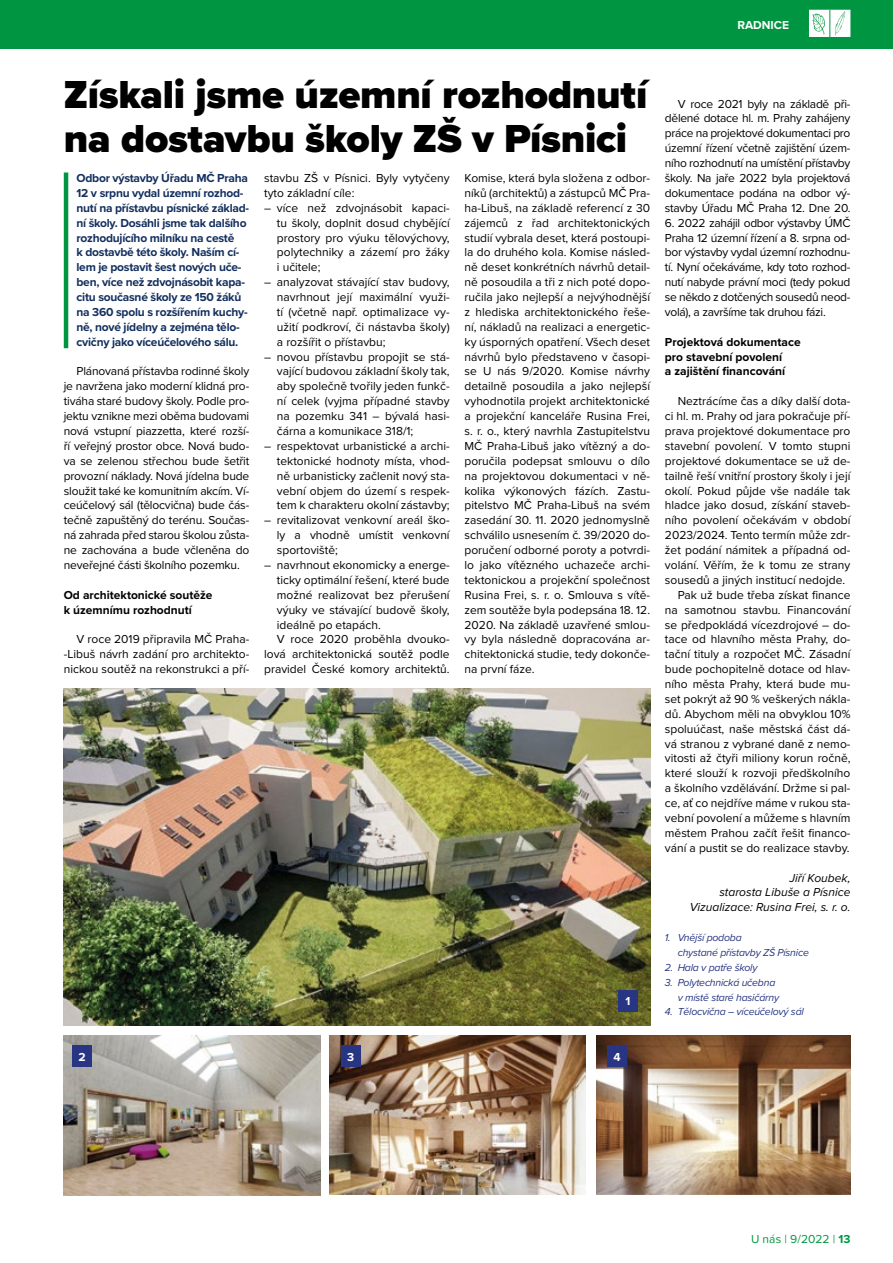
<style>
.page{position:relative;width:893px;height:1263px;background:#fff}
.page>*{position:absolute;margin:0;border:0;box-sizing:border-box;transform-origin:0 0}
.nadpis-01{font:900 40.5px/44.7px "Proxima Nova";letter-spacing:-.005em;color:#000}
.text{font:12px/14.9px "Proxima Nova";color:#000;text-align:justify}
.perex{font:700 12px/14.9px "Proxima Nova";letter-spacing:-.02em;color:#132f5e}
.nadpis-02{font:700 12px/14.9px "Proxima Nova";color:#000}
.podpis{font:italic 12px/14.9px "Proxima Nova";color:#000;text-align:right}
.t1{font:12px "Proxima Nova";letter-spacing:.005em;color:#009641}
.text-2{font:700 12px "Proxima Nova";color:#fff}
.popisek{font:italic 10.5px/14.9px "Proxima Nova";letter-spacing:-.02em;color:#283583}
.s1{font-weight:700}
</style>
<div class="page">
<div style="left:0;top:0;width:893px;height:48px;background:#009641"></div>
<svg style="left:809px;top:9px;width:41px;height:28px"></svg>
<hr style="left:64px;top:172px;width:4px;height:176px;background:#009641">
<img style="left:64px;top:1036px;width:256px;height:159px">
<img style="left:330px;top:1036px;width:255px;height:158px">
<img style="left:596px;top:1036px;width:254px;height:158px">
<img style="left:64px;top:688px;width:586px;height:337px">
<div style="left:618px;top:990px;width:20px;height:21px;background:#283583"></div>
<div style="left:72px;top:1045px;width:20px;height:21px;background:#283583"></div>
<div style="left:341px;top:1045px;width:20px;height:21px;background:#283583"></div>
<div style="left:607px;top:1045px;width:20px;height:21px;background:#283583"></div>
<p class="text-2" style="left:737px;top:16px;width:53px">RADNICE</p>
<p class="nadpis-01" style="left:64px;top:71px;width:585px">Získali jsme územní rozhodnutí na dostavbu školy ZŠ v Písnici</p>
<p class="perex" style="left:77px;top:170px;width:174px">Odbor výstavby Úřadu MČ Praha<br>12 v srpnu vydal územní rozhod&shy;nutí na přístavbu písnické základ&shy;ní školy. Dosáhli jsme tak dalšího rozhodujícího milníku na cestě<br>k dostavbě této školy. Naším cí&shy;lem je postavit šest nových uče&shy;ben, více než zdvojnásobit kapa&shy;citu současné školy ze 150 žáků na 360 spolu s rozšířením kuchy&shy;ně, nové jídelny a zejména tělo&shy;cvičny jako víceúčelového sálu.</p>
<p class="text" style="left:64px;top:363px;width:187px;text-indent:13px">Plánovaná přístavba rodinné školy je navržena jako moderní klidná pro&shy;tiváha staré budovy školy. Podle pro&shy;jektu vznikne mezi oběma budovami nová vstupní piazzetta, které rozší&shy;ří veřejný prostor obce. Nová budo&shy;va se zelenou střechou bude šetřit provozní náklady. Nová jídelna bude sloužit také ke komunitním akcím. Ví&shy;ceúčelový sál (tělocvična) bude čás&shy;tečně zapuštěný do terénu. Součas&shy;ná zahrada před starou školou zůsta&shy;ne zachována a bude včleněna do neveřejné části školního pozemku.</p>
<p class="nadpis-02" style="left:64px;top:587px;width:150px">Od architektonické soutěže k územnímu rozhodnutí</p>
<p class="text" style="left:64px;top:631px;width:187px;text-indent:13px">V roce 2019 připravila MČ Praha--Libuš návrh zadání pro architekto&shy;nickou soutěž na rekonstrukci a pří-</p>
<p class="text" style="left:264px;top:170px;width:187px">stavbu ZŠ v Písnici. Byly vytyčeny tyto základní cíle:</p>
<p class="text" style="left:277px;top:200px;width:174px;text-indent:-13px">– více než zdvojnásobit kapaci&shy;tu školy, doplnit dosud chybějící prostory pro výuku tělovýchovy, polytechniky a zázemí pro žáky i učitele;</p>
<p class="text" style="left:277px;top:274px;width:174px;text-indent:-13px">– analyzovat stávající stav budovy, navrhnout její maximální využi&shy;tí (včetně např. optimalizace vy&shy;užití podkroví, či nástavba školy) a rozšířit o přístavbu;</p>
<p class="text" style="left:277px;top:349px;width:174px;text-indent:-13px">– novou přístavbu propojit se stá&shy;vající budovou základní školy tak, aby společně tvořily jeden funkč&shy;ní celek (vyjma případné stavby na pozemku 341 – bývalá hasi&shy;čárna a komunikace 318/1;</p>
<p class="text" style="left:277px;top:438px;width:174px;text-indent:-13px">– respektovat urbanistické a archi&shy;tektonické hodnoty místa, vhod&shy;ně urbanisticky začlenit nový sta&shy;vební objem do území s respek&shy;tem k charakteru okolní zástavby;</p>
<p class="text" style="left:277px;top:512px;width:174px;text-indent:-13px">– revitalizovat venkovní areál ško&shy;ly a vhodně umístit venkovní sportoviště;</p>
<p class="text" style="left:277px;top:557px;width:174px;text-indent:-13px">– navrhnout ekonomicky a energe&shy;ticky optimální řešení, které bude možné realizovat bez přerušení výuky ve stávající budově školy, ideálně po etapách.</p>
<p class="text" style="left:264px;top:631px;width:187px;text-indent:13px">V roce 2020 proběhla dvouko&shy;lová architektonická soutěž podle pravidel České komory architektů.</p>
<p class="text" style="left:465px;top:170px;width:187px">Komise, která byla složena z odbor&shy;níků (architektů) a zástupců MČ Pra&shy;ha-Libuš, na základě referencí z 30 zájemců z řad architektonických studií vybrala deset, která postoupi&shy;la do druhého kola. Komise násled&shy;ně deset konkrétních návrhů detail&shy;ně posoudila a tři z nich poté dopo&shy;ručila jako nejlepší a nejvýhodnější z hlediska architektonického řeše&shy;ní, nákladů na realizaci a energetic&shy;ky úsporných opatření. Všech deset návrhů bylo představeno v časopi&shy;se U nás 9/2020. Komise návrhy detailně posoudila a jako nejlepší vyhodnotila projekt architektonické a projekční kanceláře Rusina Frei, s. r. o., který navrhla Zastupitelstvu MČ Praha-Libuš jako vítězný a do&shy;poručila podepsat smlouvu o dílo na projektovou dokumentaci v ně&shy;kolika výkonových fázích. Zastu&shy;pitelstvo MČ Praha-Libuš na svém zasedání 30. 11. 2020 jednomyslně schválilo usnesením č. 39/2020 do&shy;poručení odborné poroty a potvrdi&shy;lo jako vítězného uchazeče archi&shy;tektonickou a projekční společnost Rusina Frei, s. r. o. Smlouva s vítě&shy;zem soutěže byla podepsána 18. 12.<br>2020. Na základě uzavřené smlou&shy;vy byla následně dopracována ar&shy;chitektonická studie, tedy dokonče&shy;na první fáze.</p>
<p class="text-2" style="left:626px;top:992px;width:6px">1</p>
<p class="text" style="left:665px;top:96px;width:187px;text-indent:13px">V roce 2021 byly na základě při&shy;dělené dotace hl. m. Prahy zahájeny práce na projektové dokumentaci pro územní řízení včetně zajištění územ&shy;ního rozhodnutí na umístění přístavby školy. Na jaře 2022 byla projektová dokumentace podána na odbor vý&shy;stavby Úřadu MČ Praha 12. Dne 20.</p>
<p class="text" style="left:665px;top:215px;width:187px">6. 2022 zahájil odbor výstavby ÚMČ Praha 12 územní řízení a 8. srpna od&shy;bor výstavby vydal územní rozhodnu&shy;tí. Nyní očekáváme, kdy toto rozhod&shy;nutí nabyde právní moci (tedy pokud se někdo z dotčených sousedů neod&shy;volá), a završíme tak druhou fázi.</p>
<p class="nadpis-02" style="left:665px;top:334px;width:137px">Projektová dokumentace pro stavební povolení<br>a zajištění financování</p>
<p class="text" style="left:665px;top:393px;width:187px;text-indent:13px">Neztrácíme čas a díky další dota&shy;ci hl. m. Prahy od jara pokračuje pří&shy;prava projektové dokumentace pro stavební povolení. V tomto stupni projektové dokumentace se už de&shy;tailně řeší vnitřní prostory školy i její okolí. Pokud půjde vše nadále tak hladce jako dosud, získání staveb&shy;ního povolení očekávám v období 2023/2024. Tento termín může zdr&shy;žet podání námitek a případná od&shy;volání. Věřím, že k tomu ze strany sousedů a jiných institucí nedojde.</p>
<p class="text" style="left:665px;top:587px;width:187px;text-indent:13px">Pak už bude třeba získat finance na samotnou stavbu. Financování se předpokládá vícezdrojové – do&shy;tace od hlavního města Prahy, do&shy;tační tituly a rozpočet MČ. Zásadní bude pochopitelně dotace od hlav&shy;ního města Prahy, která bude mu&shy;set pokrýt až 90 % veškerých nákla&shy;dů. Abychom měli na obvyklou 10% spoluúčast, naše městská část dá&shy;vá stranou z vybrané daně z nemo&shy;vitosti až čtyři miliony korun ročně, které slouží k rozvoji předškolního a školního vzdělávání. Držme si pal&shy;ce, ať co nejdříve máme v rukou sta&shy;vební povolení a můžeme s hlavním městem Prahou začít řešit financo&shy;vání a pustit se do realizace stavby.</p>
<p class="podpis" style="left:719px;top:869px;width:133px">Jiří Koubek,<br>starosta Libuše a Písnice</p>
<p class="podpis" style="left:690px;top:899px;width:162px">Vizualizace: Rusina Frei, s. r. o.</p>
<p class="popisek" style="left:678px;top:930px;width:133px;text-indent:-13px">1. Vnější podoba<br>chystané přístavby ZŠ Písnice</p>
<p class="popisek" style="left:665px;top:959px;width:94px">2. Hala v patře školy</p>
<p class="popisek" style="left:678px;top:974px;width:103px;text-indent:-13px">3. Polytechnická učebna v místě staré hasičárny</p>
<p class="popisek" style="left:665px;top:1004px;width:140px">4. Tělocvična – víceúčelový sál</p>
<p class="text-2" style="left:78px;top:1048px;width:9px">2</p>
<p class="text-2" style="left:347px;top:1048px;width:9px">3</p>
<p class="text-2" style="left:613px;top:1048px;width:9px">4</p>
<p class="t1" style="left:751px;top:1230px;width:101px">U nás | 9/2022 | <span class="s1">13</span></p>
</div>
